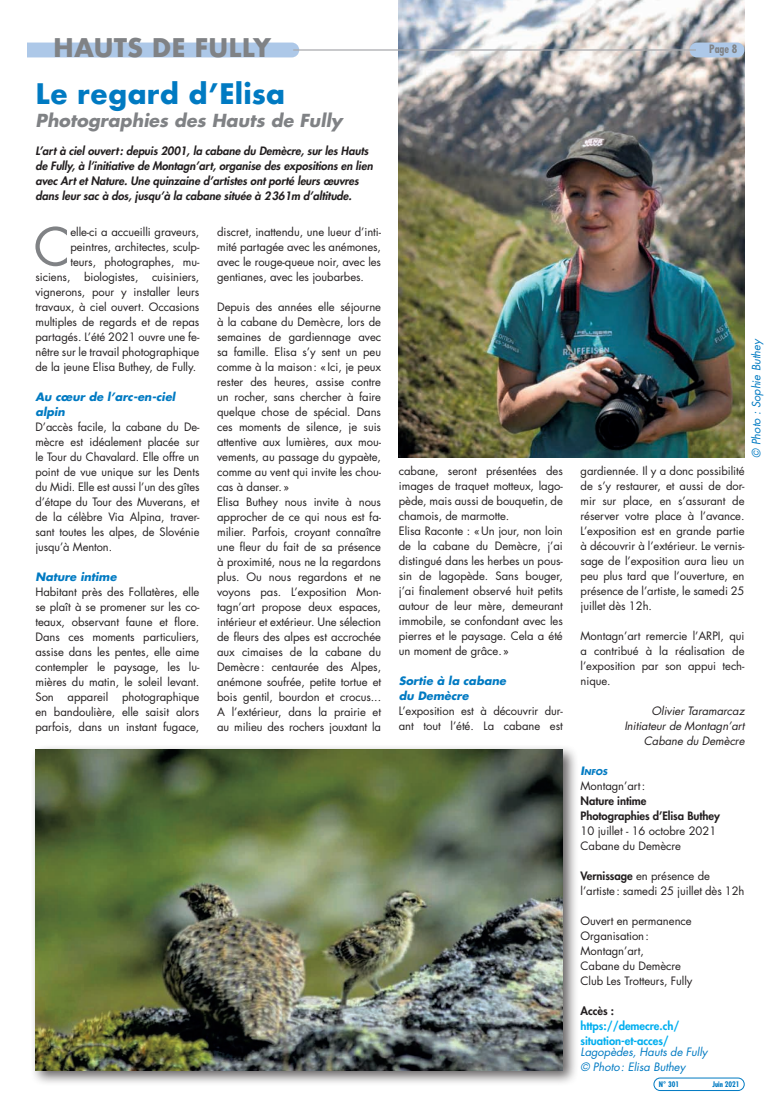
<style>
.page{position:relative;width:780px;height:1099px;background:#fff}
.page>*{position:absolute;margin:0;border:0;box-sizing:border-box;transform-origin:0 0}
.Texte{font:51px "Futura";color:#808285}
.Titre{font:700 27.5px "Futura";color:#007ac2}
.Chapo{font:700 25px "Futura";color:#808285}
.Sous_titre{font:italic 700 17.5px "Futura";color:#808285}
.Texte-2{font:11.25px/15px "Futura";letter-spacing:-.005em;color:#231f20;text-align:justify}
.Chapo-2{font:italic 800 11.25px/15px "Futura";letter-spacing:-.005em;color:#231f20}
.Texte-3{font:italic 11.25px "Futura";letter-spacing:-.005em;color:#007ac2}
.Texte-4{font:italic 11.25px "Futura";letter-spacing:-.005em;color:#231f20}
.Texte-5{font:800 11.25px "Futura";letter-spacing:-.005em;color:#231f20}
.Texte-6{font:800 11.25px "Futura";letter-spacing:-.005em;color:#00aeef}
.Texte-7{font:italic 700 11.25px "Futura";color:#007ac2}
.Inter_bleu{font:italic 700 11.25px/15px "Futura";color:#007ac2}
.t1{font:700 condensed 11.25px "Futura";color:#808285}
.Texte-8{font:italic 700 7.88px "Futura";color:#007ac2}
.Chapo-3{font:700 condensed 7.5px "Futura";color:#007ac2}
.s1{font-size:11.25px}
.s2{font-weight:800}
</style>
<div class="page">
<div style="left:653px;top:1077px;width:91px;height:13px;border:1px solid #007ac2;border-radius:6px"></div>
<img style="left:399px;top:0;width:345px;height:457px">
<div style="left:30px;top:743px;width:548px;height:343px;background:#231f20;opacity:.7"></div>
<img style="left:36px;top:749px;width:526px;height:321px">
<div style="left:689px;top:43px;width:55px;height:14px;background:#adc8e8;border-radius:7px"></div>
<div style="left:9px;top:43px;width:290px;height:14px;background:#adc8e8;border-radius:7px"></div>
<div style="left:0;top:0;width:27px;height:63px;background:#fff"></div>
<hr style="left:293px;top:49px;width:403px;height:2px;background:#a8a9ad">
<p class="Chapo" style="left:53px;top:30px;width:220px">HAUTS DE FULLY</p>
<p class="Titre" style="left:35px;top:74px;width:251px">Le regard d’Elisa</p>
<p class="Sous_titre" style="left:35px;top:109px;width:308px">Photographies des Hauts de Fully</p>
<p class="Chapo-2" style="left:35px;top:143px;width:339px">L’art à ciel ouvert: depuis 2001, la cabane du Demècre, sur les Hauts de Fully, à l’initiative de Montagn’art, organise des expositions en lien avec Art et Nature. Une quinzaine d’artistes ont porté leurs œuvres dans leur sac à dos, jusqu’à la cabane située à 2361m d’altitude.</p>
<p class="Texte-2" style="left:35px;top:224px;width:165px;text-align:right">elle-ci a accueilli graveurs, peintres, architectes, sculp-<br>teurs, photographes, mu&shy;siciens, biologistes, cuisiniers, vignerons, pour y installer leurs travaux, à ciel ouvert. Occasions multiples de regards et de repas partagés. L’été 2021 ouvre une fe&shy;nêtre sur le travail photographique de la jeune Elisa Buthey, de Fully.</p>
<p class="Inter_bleu" style="left:35px;top:389px;width:141px">Au cœur de l’arc-en-ciel alpin</p>
<p class="Texte-2" style="left:35px;top:419px;width:165px">D’accès facile, la cabane du De&shy;mècre est idéalement placée sur le Tour du Chavalard. Elle offre un point de vue unique sur les Dents du Midi. Elle est aussi l’un des gîtes d’étape du Tour des Muverans, et de la célèbre Via Alpina, traver&shy;sant toutes les alpes, de Slovénie jusqu’à Menton.</p>
<p class="Texte-7" style="left:35px;top:569px;width:83px">Nature intime</p>
<p class="Texte-2" style="left:35px;top:584px;width:165px">Habitant près des Follatères, elle se plaît à se promener sur les co&shy;teaux, observant faune et flore.<br>Dans ces moments particuliers, assise dans les pentes, elle aime contempler le paysage, les lu&shy;mières du matin, le soleil levant.<br>Son appareil photographique en bandoulière, elle saisit alors parfois, dans un instant fugace,</p>
<p class="Texte" style="left:34px;top:214px;width:38px">C</p>
<p class="Texte-2" style="left:217px;top:224px;width:165px">discret, inattendu, une lueur d’inti&shy;mité partagée avec les anémones, avec le rouge-queue noir, avec les gentianes, avec les joubarbes.</p>
<p class="Texte-2" style="left:217px;top:299px;width:165px">Depuis des années elle séjourne à la cabane du Demècre, lors de semaines de gardiennage avec sa famille. Elisa s’y sent un peu comme à la maison: «Ici, je peux rester des heures, assise contre un rocher, sans chercher à faire quelque chose de spécial. Dans ces moments de silence, je suis attentive aux lumières, aux mou&shy;vements, au passage du gypaète, comme au vent qui invite les chou&shy;cas à danser.»</p>
<p class="Texte-2" style="left:217px;top:494px;width:165px">Elisa Buthey nous invite à nous approcher de ce qui nous est fa&shy;milier. Parfois, croyant connaître une fleur du fait de sa présence à proximité, nous ne la regardons plus. Ou nous regardons et ne voyons pas. L’exposition Mon&shy;tagn’art propose deux espaces, intérieur et extérieur. Une sélection de fleurs des alpes est accrochée aux cimaises de la cabane du Demècre: centaurée des Alpes, anémone soufrée, petite tortue et bois gentil, bourdon et crocus...<br>A l’extérieur, dans la prairie et au milieu des rochers jouxtant la</p>
<p class="t1" style="left:709px;top:42px;width:30px">Page 8</p>
<p class="Texte-2" style="left:399px;top:463px;width:165px">cabane, seront présentées des images de traquet motteux, lago&shy;pède, mais aussi de bouquetin, de chamois, de marmotte.</p>
<p class="Texte-2" style="left:399px;top:523px;width:165px">Elisa Raconte : «Un jour, non loin de la cabane du Demècre, j’ai distingué dans les herbes un pous&shy;sin de lagopède. Sans bouger, j’ai finalement observé huit petits autour de leur mère, demeurant immobile, se confondant avec les pierres et le paysage. Cela a été un moment de grâce.»</p>
<p class="Texte-7" style="left:399px;top:673px;width:109px">Sortie à la cabane</p>
<p class="Texte-7" style="left:399px;top:688px;width:71px">du Demècre</p>
<p class="Texte-2" style="left:399px;top:703px;width:165px">L’exposition est à découvrir dur&shy;ant tout l’été. La cabane est</p>
<p class="Texte-3" style="left:749px;top:457px;width:120px;rotate:-90deg">© Photo : Sophie Buthey</p>
<p class="Texte-2" style="left:580px;top:463px;width:165px">gardiennée. Il y a donc possibilité de s’y restaurer, et aussi de dor&shy;mir sur place, en s’assurant de réserver votre place à l’avance.<br>L’exposition est en grande partie à découvrir à l’extérieur. Le vernis&shy;sage de l’exposition aura lieu un peu plus tard que l’ouverture, en présence de l’artiste, le samedi 25 juillet dès 12h.</p>
<p class="Texte-2" style="left:580px;top:628px;width:165px">Montagn’art remercie l’ARPI, qui a contribué à la réalisation de l’exposition par son appui tech&shy;nique.</p>
<p class="Texte-4" style="left:651px;top:704px;width:94px">Olivier Taramarcaz</p>
<p class="Texte-4" style="left:624px;top:719px;width:122px">Initiateur de Montagn’art</p>
<p class="Texte-4" style="left:644px;top:734px;width:102px">Cabane du Demècre</p>
<p class="Texte-8" style="left:580px;top:767px;width:28px"><span class="s1">I</span>NFOS</p>
<p class="Texte-2" style="left:580px;top:778px;width:66px">Montagn’art:</p>
<p class="Texte-5" style="left:580px;top:794px;width:67px">Nature intime</p>
<p class="Texte-5" style="left:580px;top:809px;width:141px">Photographies d’Elisa Buthey</p>
<p class="Texte-2" style="left:580px;top:823px;width:137px">10 juillet - 16 octobre 2021</p>
<p class="Texte-2" style="left:580px;top:838px;width:102px">Cabane du Demècre</p>
<p class="Texte-2" style="left:580px;top:868px;width:131px"><span class="s2">Vernissage</span> en présence de</p>
<p class="Texte-2" style="left:580px;top:883px;width:165px">l’artiste: samedi 25 juillet dès 12h</p>
<p class="Texte-2" style="left:580px;top:913px;width:113px">Ouvert en permanence</p>
<p class="Texte-2" style="left:580px;top:928px;width:70px">Organisation:</p>
<p class="Texte-2" style="left:580px;top:943px;width:65px">Montagn’art,</p>
<p class="Texte-2" style="left:580px;top:958px;width:102px">Cabane du Demècre</p>
<p class="Texte-2" style="left:580px;top:973px;width:113px">Club Les Trotteurs, Fully</p>
<p class="Texte-5" style="left:580px;top:1004px;width:35px">Accès :</p>
<p class="Texte-6" style="left:580px;top:1019px;width:100px">https://demecre.ch/</p>
<p class="Texte-6" style="left:580px;top:1034px;width:90px">situation-et-acces/</p>
<p class="Texte-3" style="left:580px;top:1044px;width:128px">Lagopèdes, Hauts de Fully</p>
<p class="Texte-3" style="left:580px;top:1059px;width:106px">© Photo: Elisa Buthey</p>
<p class="Chapo-3" style="left:658px;top:1079px;width:22px">N° 301</p>
<p class="Chapo-3" style="left:712px;top:1079px;width:29px">Juin 2021</p>
</div>
